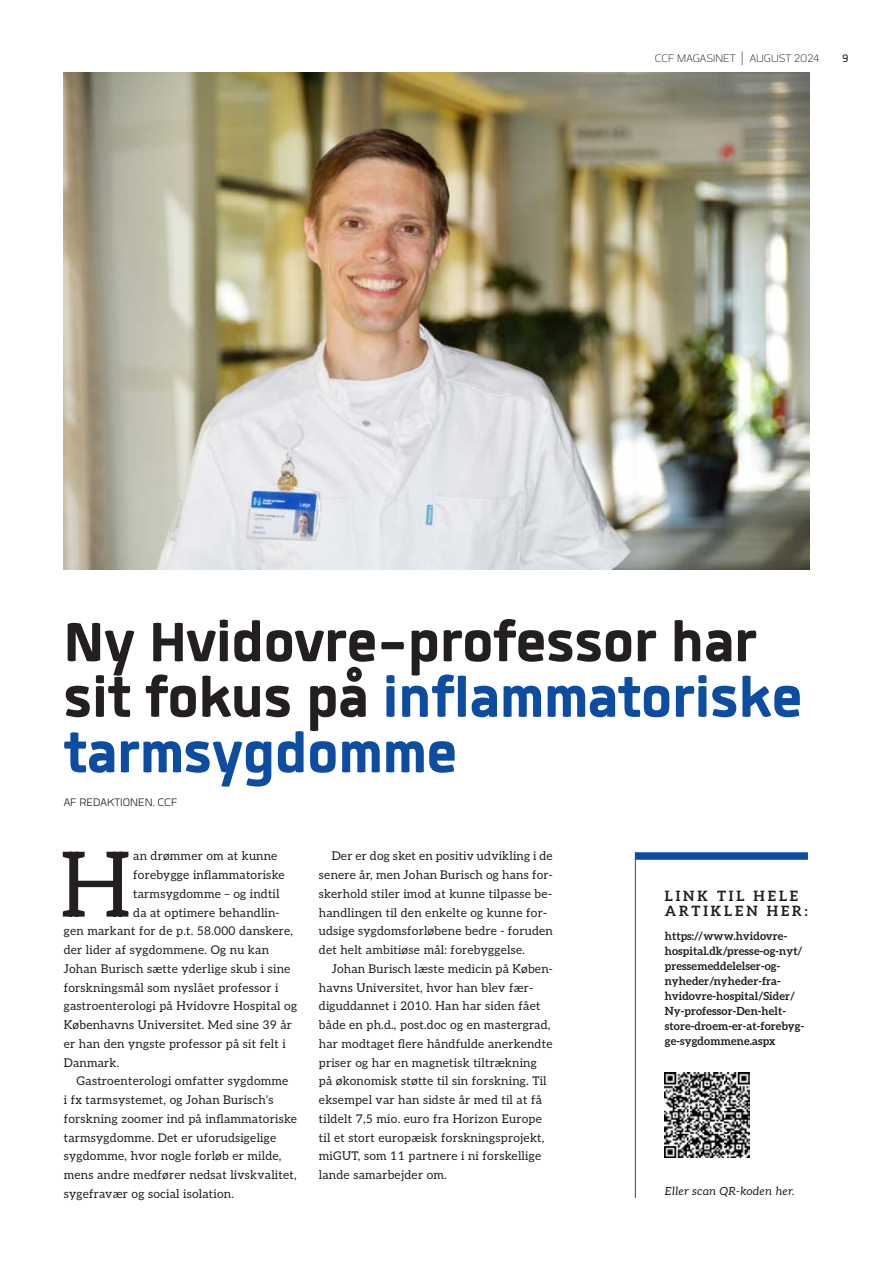
<style>
.page{position:relative;width:893px;height:1263px;background:#fff}
.page>*{position:absolute;margin:0;border:0;box-sizing:border-box;transform-origin:0 0}
.BRØD_u_indryk{font:90.45px "Aleo";color:#231f20}
.RUBRIK{font:800 77.1px/55.5px "Quan";color:#231f20}
.t1{font:300 15px "Quan";color:#231f20}
.BYLINE{font:300 15px "Quan";color:#231f20}
.t2{font:15px "Quan";color:#231f20}
.FAKTA_RUBRIK{font:700 14.25px/15px "Aleo";letter-spacing:.205em;color:#231f20}
.BRØD_u_indryk-2{font:12px/18.8px "Aleo";letter-spacing:.02em;color:#231f20}
.FAKTA_BRØD{font:700 11.25px/15px "Aleo";letter-spacing:.01em;color:#231f20}
.FAKTA_BRØD-2{font:italic 11.25px "Aleo";letter-spacing:.02em;color:#231f20}
.s1{font-size:22.5px}
.s2{color:#0d4da1}
</style>
<div class="page">
<img style="left:64px;top:73px;width:745px;height:497px">
<div style="left:635px;top:852px;width:173px;height:8px;background:#0d4da1"></div>
<hr style="left:635px;top:852px;width:1px;height:346px;background:#0d4da1">
<img style="left:665px;top:1072px;width:85px;height:86px">
<p class="t1" style="left:655px;top:52px;width:166px">CCF MAGASINET <span class="s1">|</span> AUGUST 2024</p>
<p class="t2" style="left:842px;top:52px;width:8px">9</p>
<p class="RUBRIK" style="left:64px;top:614px;width:740px">Ny Hvidovre-professor har sit fokus på <span class="s2">inflammatoriske tarmsygdomme</span></p>
<p class="BYLINE" style="left:64px;top:795px;width:115px">AF REDAKTIONEN, CCF</p>
<p class="BRØD_u_indryk" style="left:60px;top:813px;width:73px">H</p>
<p class="BRØD_u_indryk-2" style="left:133px;top:846px;width:146px">an drømmer om at kunne</p>
<p class="BRØD_u_indryk-2" style="left:133px;top:865px;width:153px">forebygge inflammatoriske</p>
<p class="BRØD_u_indryk-2" style="left:133px;top:884px;width:148px">tarmsygdomme – og indtil</p>
<p class="BRØD_u_indryk-2" style="left:133px;top:902px;width:148px">da at optimere behandlin-</p>
<p class="BRØD_u_indryk-2" style="left:64px;top:921px;width:231px">gen markant for de p.t. 58.000 danskere,</p>
<p class="BRØD_u_indryk-2" style="left:64px;top:940px;width:207px">der lider af sygdommene. Og nu kan</p>
<p class="BRØD_u_indryk-2" style="left:64px;top:959px;width:228px">Johan Burisch sætte yderlige skub i sine</p>
<p class="BRØD_u_indryk-2" style="left:64px;top:977px;width:216px">forskningsmål som nyslået professor i</p>
<p class="BRØD_u_indryk-2" style="left:64px;top:996px;width:235px">gastroenterologi på Hvidovre Hospital og</p>
<p class="BRØD_u_indryk-2" style="left:64px;top:1015px;width:230px">Københavns Universitet. Med sine 39 år</p>
<p class="BRØD_u_indryk-2" style="left:64px;top:1034px;width:223px">er han den yngste professor på sit felt i</p>
<p class="BRØD_u_indryk-2" style="left:64px;top:1052px;width:57px">Danmark.</p>
<p class="BRØD_u_indryk-2" style="left:64px;top:1071px;width:235px;text-indent:13px">Gastroenterologi omfatter sygdomme<br>i fx tarmsystemet, og Johan Burisch’s forskning zoomer ind på inflammatoriske tarmsygdomme. Det er uforudsigelige sygdomme, hvor nogle forløb er milde, mens andre medfører nedsat livskvalitet, sygefravær og social isolation.</p>
<p class="BRØD_u_indryk-2" style="left:319px;top:846px;width:235px;text-indent:13px">Der er dog sket en positiv udvikling i de senere år, men Johan Burisch og hans for&shy;skerhold stiler imod at kunne tilpasse be&shy;handlingen til den enkelte og kunne for&shy;udsige sygdomsforløbene bedre - foruden det helt ambitiøse mål: forebyggelse.</p>
<p class="BRØD_u_indryk-2" style="left:319px;top:959px;width:235px;text-indent:13px">Johan Burisch læste medicin på Køben&shy;havns Universitet, hvor han blev fær&shy;diguddannet i 2010. Han har siden fået både en ph.d., post.doc og en mastergrad, har modtaget flere håndfulde anerkendte priser og har en magnetisk tiltrækning på økonomisk støtte til sin forskning. Til eksempel var han sidste år med til at få tildelt 7,5 mio. euro fra Horizon Europe til et stort europæisk forskningsprojekt, miGUT, som 11 partnere i ni forskellige lande samarbejder om.</p>
<p class="FAKTA_RUBRIK" style="left:665px;top:888px;width:144px">LINK TIL HELE<br>ARTIKLEN HER:</p>
<p class="FAKTA_BRØD" style="left:665px;top:928px;width:141px">https://www.hvidovre&shy;hospital.dk/presse-og-nyt/ pressemeddelelser-og&shy;nyheder/nyheder-fra&shy;hvidovre-hospital/Sider/<br>Ny-professor-Den-helt&shy;store-droem-er-at-forebyg&shy;ge-sygdommene.aspx</p>
<p class="FAKTA_BRØD-2" style="left:665px;top:1182px;width:131px">Eller scan QR-koden her.</p>
</div>
